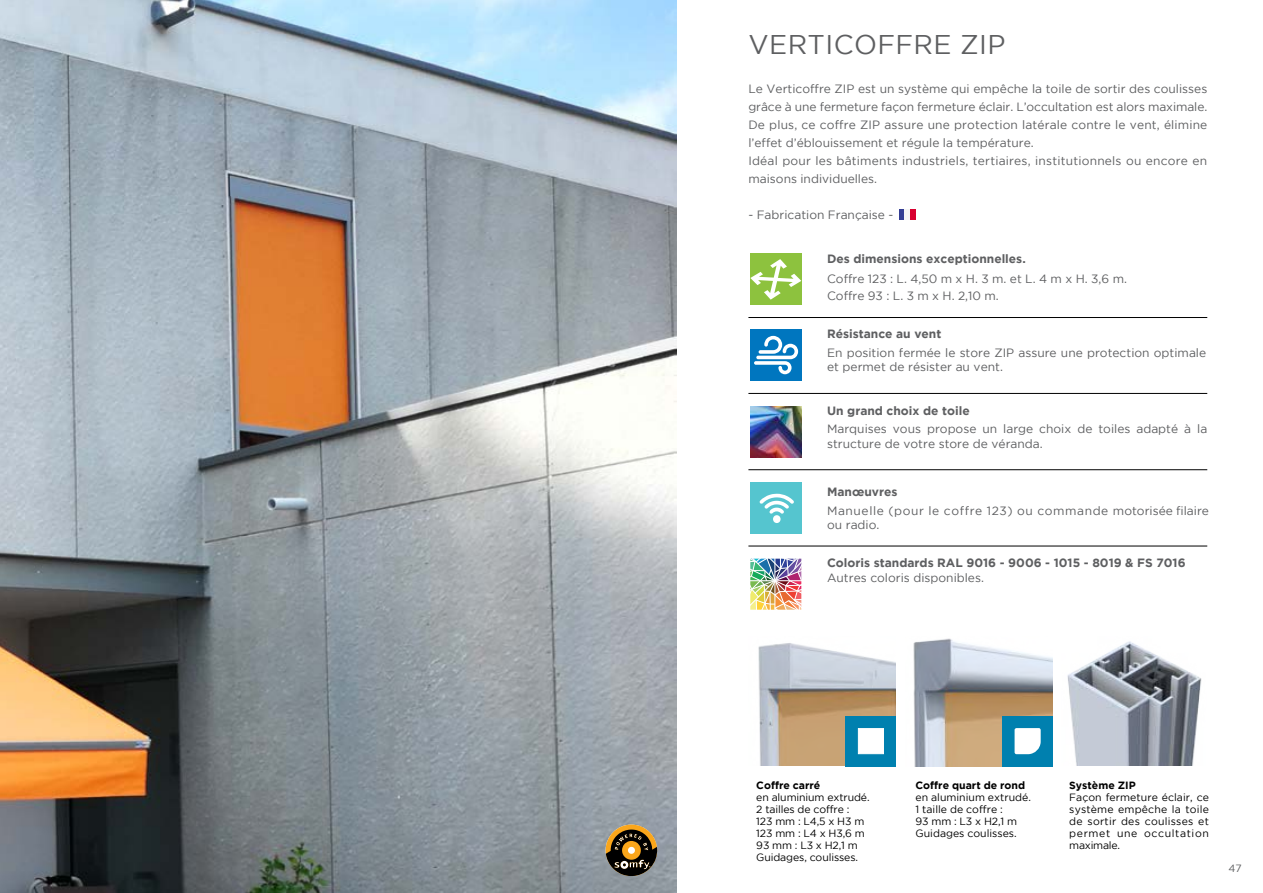
<style>
.page{position:relative;width:1263px;height:893px;background:#fff}
.page>*{position:absolute;margin:0;border:0;box-sizing:border-box;transform-origin:0 0}
.t1{font:27px "Gotham";color:#5e5f61}
.t2{font:12px/18px "Gotham";color:#5e5f61}
.t3{font:700 12px "Gotham";color:#5e5f61}
.t4{font:12px/14.4px "Gotham";letter-spacing:.05em;color:#5e5f61}
.t5{font:10.5px/12px "Gotham";color:#000}
.t6{font:700 10.5px "Gotham";color:#000}
.t7{font:10.5px "Gotham";color:#5e5f61}
</style>
<div class="page">
<img style="left:0;top:0;width:676px;height:893px">
<hr style="left:748px;top:317px;width:459px;height:1px;background:#000">
<hr style="left:748px;top:393px;width:459px;height:1px;background:#000">
<hr style="left:748px;top:469px;width:459px;height:1px;background:#000">
<hr style="left:748px;top:546px;width:459px;height:1px;background:#000">
<div style="left:750px;top:254px;width:51px;height:51px;background:#8dc23e"></div>
<svg style="left:750px;top:259px;width:51px;height:41px"></svg>
<div style="left:750px;top:482px;width:51px;height:51px;background:#55c5cf"></div>
<svg style="left:759px;top:494px;width:35px;height:20px"></svg>
<div style="left:773px;top:515px;width:7px;height:8px;background:#fff;border-radius:4px"></div>
<img style="left:750px;top:406px;width:51px;height:51px">
<img style="left:913px;top:638px;width:140px;height:128px">
<div style="left:1002px;top:716px;width:51px;height:50px;background:#0080af"></div>
<svg style="left:1014px;top:728px;width:27px;height:27px"></svg>
<div style="left:750px;top:329px;width:52px;height:52px;background:#0076bf"></div>
<svg style="left:754px;top:336px;width:44px;height:38px"></svg>
<img style="left:758px;top:643px;width:138px;height:123px">
<div style="left:846px;top:716px;width:50px;height:50px;background:#0080af"></div>
<div style="left:858px;top:728px;width:26px;height:26px;background:#fff;border:1px solid #fff"></div>
<svg style="left:606px;top:824px;width:51px;height:52px;background:#6d5a39"></svg>
<div style="left:899px;top:209px;width:5px;height:11px;background:#333d93"></div>
<div style="left:904px;top:209px;width:6px;height:11px;background:#f4f4f4"></div>
<div style="left:910px;top:209px;width:6px;height:11px;background:#d80030"></div>
<img style="left:1067px;top:641px;width:135px;height:125px">
<img style="left:750px;top:559px;width:51px;height:51px">
<h1 class="t1" style="left:749px;top:29px;width:19px">vertico</h1>
<h1 class="t1" style="left:877px;top:29px;width:126px">ffre ZIP</h1>
<p class="t2" style="left:748px;top:80px;width:460px">Le Verticoffre ZIP est un système qui empêche la toile de sortir des coulisses grâce à une fermeture façon fermeture éclair. L’occultation est alors maximale.<br>De plus, ce coffre ZIP assure une protection latérale contre le vent, élimine l’effet d’éblouissement et régule la température.<br>Idéal pour les bâtiments industriels, tertiaires, institutionnels ou encore en maisons individuelles.</p>
<p class="t2" style="left:748px;top:206px;width:146px">- Fabrication Française -</p>
<p class="t3" style="left:827px;top:251px;width:200px">Des dimensions exceptionnelles.</p>
<p class="t2" style="left:827px;top:271px;width:301px;line-height:16.5px">Coffre 123 : L. 4,50 m x H . 3 m. et L. 4 m x H . 3,6 m.<br>Coffre 93 : L. 3 m x H . 2,10 m.</p>
<p class="t3" style="left:827px;top:327px;width:116px">Résistance au vent</p>
<p class="t2" style="left:827px;top:345px;width:381px;line-height:14.4px">En position fermée le store ZIP assure une protection optimale et permet de résister au vent.</p>
<p class="t3" style="left:827px;top:404px;width:144px">Un grand choix de toile</p>
<p class="t2" style="left:827px;top:422px;width:382px;line-height:14.4px">Marquises vous propose un large choix de toiles adapté à la structure de votre store de véranda.</p>
<p class="t3" style="left:827px;top:485px;width:72px">Manœuvres</p>
<p class="t4" style="left:827px;top:503px;width:383px">Manuelle (pour le coffre 123) ou commande motorisée filaire ou radio.</p>
<p class="t3" style="left:827px;top:556px;width:360px">Coloris standards RAL 9016 - 9006 - 1015 - 8019 &amp; FS 7016</p>
<p class="t2" style="left:827px;top:568px;width:158px">Autres coloris disponibles.</p>
<p class="t6" style="left:756px;top:779px;width:65px">Coffre carré</p>
<p class="t5" style="left:756px;top:791px;width:115px">en aluminium extrudé.<br>2 tailles de coffre :<br>123 mm : L4,5 x H3 m<br>123 mm : L4 x H3,6 m<br>93 mm : L3 x H 2,1 m<br>Guidages, coulisses.</p>
<p class="t6" style="left:915px;top:779px;width:111px">Coffre quart de rond</p>
<p class="t5" style="left:915px;top:791px;width:117px">en aluminium extrudé.<br>1 taille de coffre :<br>93 mm : L3 x H 2,1 m<br>Guidages coulisses.</p>
<p class="t6" style="left:1069px;top:779px;width:68px">Système ZIP</p>
<p class="t5" style="left:1069px;top:791px;width:141px;text-align:justify">Façon fermeture éclair, ce système empêche la toile de sortir des coulisses et permet une occultation maximale.</p>
<p class="t7" style="left:1228px;top:862px;width:15px">47</p>
</div>
